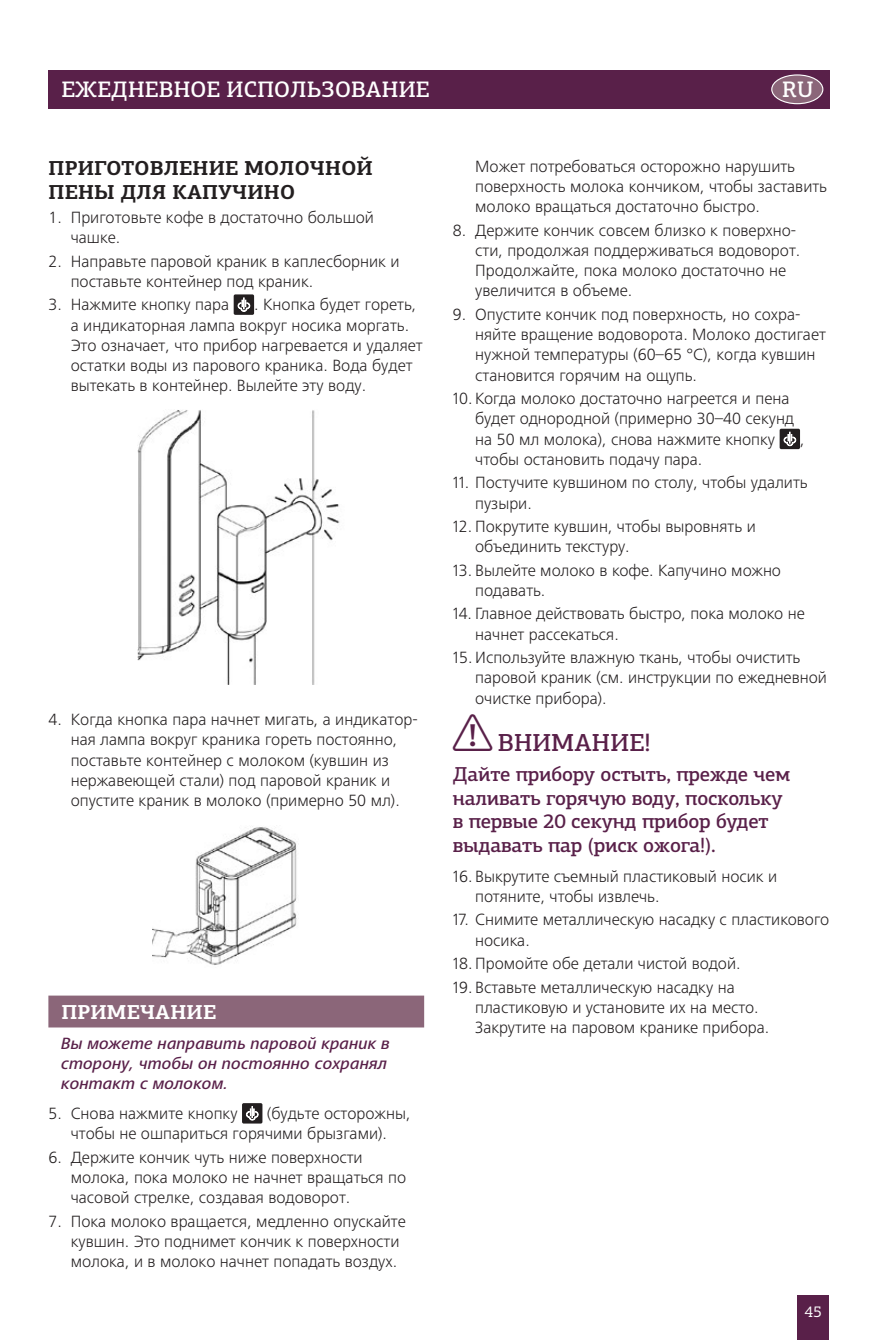
<style>
.page{position:relative;width:893px;height:1340px;background:#fff}
.page>*{position:absolute;margin:0;border:0;box-sizing:border-box;transform-origin:0 0}
.t1{font:500 24.75px "PF Centro Slab Pro";letter-spacing:.01em;color:#592049}
.t2{font:500 22.5px "PF Centro Slab Pro";letter-spacing:.01em;color:#fff}
.t3{font:500 20.25px/23.6px "PF Centro Slab Pro";letter-spacing:-.01em;color:#592049}
.t4{font:700 20.25px/24.8px "PF Centro Slab Pro";letter-spacing:.01em;color:#231f20}
.t5{font:700 20.25px "PF Centro Slab Pro";letter-spacing:.01em;color:#fff}
.t6{font:300 16.88px/20.2px "Frutiger Next LTW1 G";color:#231f20}
.t7{font:italic 500 16.88px/20.2px "Frutiger Next LTW1 G";color:#592049}
.t8{font:15.75px "PF Centro Slab Pro";color:#fff}
.s1{font-family:"Breville";font-weight:400}
</style>
<div class="page">
<div style="left:797px;top:1295px;width:32px;height:44px;background:#592049"></div>
<div style="left:48px;top:70px;width:781px;height:38px;background:#592049"></div>
<div style="left:772px;top:75px;width:51px;height:29px;background:#8b6679;border-radius:50%"></div>
<div style="left:771px;top:74px;width:52px;height:30px;border:1px solid #fff;border-radius:50%"></div>
<div style="left:48px;top:995px;width:376px;height:32px;background:#8b6679"></div>
<div style="left:234px;top:294px;width:20px;height:21px;background:#231f20;border-radius:2px"></div>
<svg style="left:238px;top:298px;width:12px;height:14px"></svg>
<img style="left:137px;top:410px;width:203px;height:274px">
<img style="left:152px;top:827px;width:145px;height:138px">
<div style="left:242px;top:1103px;width:20px;height:20px;background:#231f20;border-radius:2px"></div>
<svg style="left:246px;top:1106px;width:13px;height:14px"></svg>
<div style="left:780px;top:429px;width:20px;height:20px;background:#231f20;border-radius:2px"></div>
<svg style="left:784px;top:432px;width:12px;height:14px"></svg>
<h2 class="t2" style="left:61px;top:75px;width:370px">ЕЖЕДНЕВНОЕ ИСПОЛЬЗОВАНИЕ</h2>
<h2 class="t2" style="left:782px;top:75px;width:33px">RU</h2>
<p class="t4" style="left:49px;top:155px;width:326px">ПРИГОТОВЛЕНИЕ МОЛОЧНОЙ<br>ПЕНЫ ДЛЯ КАПУЧИНО</p>
<p class="t6" style="left:71px;top:207px;width:305px;text-indent:-22px">1. Приготовьте кофе в достаточно большой чашке.</p>
<p class="t6" style="left:71px;top:251px;width:330px;text-indent:-22px">2. Направьте паровой краник в каплесборник и поставьте контейнер под краник.</p>
<p class="t6" style="left:48px;top:294px;width:182px">3. Нажмите кнопку пара</p>
<p class="t6" style="left:71px;top:294px;width:353px;text-indent:183px">. Кнопка будет гореть, а индикаторная лампа вокруг носика моргать.<br>Это означает, что прибор нагревается и удаляет остатки воды из парового краника. Вода будет вытекать в контейнер. Вылейте эту воду.</p>
<p class="t6" style="left:48px;top:709px;width:371px;text-align:center">4. Когда кнопка пара начнет мигать, а индикатор&shy;ная лампа вокруг краника гореть постоянно, поставьте контейнер с молоком (кувшин из нержавеющей стали) под паровой краник и опустите краник в молоко (примерно 50 мл).</p>
<p class="t5" style="left:61px;top:999px;width:156px">ПРИМЕЧАНИЕ</p>
<p class="t7" style="left:61px;top:1033px;width:330px">Вы можете направить паровой краник в сторону, чтобы он постоянно сохранял контакт с молоком.</p>
<p class="t6" style="left:48px;top:1103px;width:191px">5. Снова нажмите кнопку</p>
<p class="t6" style="left:71px;top:1103px;width:341px;text-indent:196px">(будьте осторожны, чтобы не ошпариться горячими брызгами).</p>
<p class="t6" style="left:71px;top:1146px;width:337px;text-indent:-22px">6. Держите кончик чуть ниже поверхности молока, пока молоко не начнет вращаться по часовой стрелке, создавая водоворот.</p>
<p class="t6" style="left:71px;top:1210px;width:337px;text-indent:-22px">7. Пока молоко вращается, медленно опускайте кувшин. Это поднимет кончик к поверхности молока, и в молоко начнет попадать воздух.</p>
<p class="t6" style="left:475px;top:156px;width:353px">Может потребоваться осторожно нарушить поверхность молока кончиком, чтобы заставить молоко вращаться достаточно быстро.</p>
<p class="t6" style="left:475px;top:220px;width:327px;text-indent:-22px">8. Держите кончик совсем близко к поверхно&shy;сти, продолжая поддерживаться водоворот.<br>Продолжайте, пока молоко достаточно не увеличится в объеме.</p>
<p class="t6" style="left:475px;top:304px;width:352px;text-indent:-22px">9. Опустите кончик под поверхность, но сохра&shy;няйте вращение водоворота. Молоко достигает нужной температуры (60–65 °C), когда кувшин становится горячим на ощупь.</p>
<p class="t6" style="left:475px;top:388px;width:320px;text-indent:-22px">10. Когда молоко достаточно нагреется и пена будет однородной (примерно 30–40 секунд на 50 мл молока), снова нажмите кнопку</p>
<p class="t6" style="left:800px;top:429px;width:6px">,</p>
<p class="t6" style="left:475px;top:449px;width:229px">чтобы остановить подачу пара.</p>
<p class="t6" style="left:475px;top:472px;width:334px;text-indent:-22px">11. Постучите кувшином по столу, чтобы удалить пузыри.</p>
<p class="t6" style="left:475px;top:516px;width:282px;text-indent:-22px">12. Покрутите кувшин, чтобы выровнять и объединить текстуру.</p>
<p class="t6" style="left:475px;top:560px;width:307px;text-indent:-22px">13. Вылейте молоко в кофе. Капучино можно подавать.</p>
<p class="t6" style="left:475px;top:603px;width:331px;text-indent:-22px">14. Главное действовать быстро, пока молоко не начнет рассекаться.</p>
<p class="t6" style="left:475px;top:647px;width:353px;text-indent:-22px">15. Используйте влажную ткань, чтобы очистить паровой краник (см. инструкции по ежедневной очистке прибора).</p>
<h1 class="t1" style="left:453px;top:727px;width:199px"><span class="s1">W</span> ВНИМАНИЕ!</h1>
<p class="t3" style="left:453px;top:762px;width:339px">Дайте прибору остыть, прежде чем наливать горячую воду, поскольку в первые 20 секунд прибор будет выдавать пар (риск ожога!).</p>
<p class="t6" style="left:475px;top:866px;width:303px;text-indent:-22px">16. Выкрутите съемный пластиковый носик и потяните, чтобы извлечь.</p>
<p class="t6" style="left:475px;top:909px;width:356px;text-indent:-22px">17. Снимите металлическую насадку с пластикового носика.</p>
<p class="t6" style="left:453px;top:953px;width:289px">18. Промойте обе детали чистой водой.</p>
<p class="t6" style="left:475px;top:976px;width:296px;text-indent:-22px">19. Вставьте металлическую насадку на пластиковую и установите их на место.<br>Закрутите на паровом кранике прибора.</p>
<p class="t8" style="left:805px;top:1302px;width:19px">45</p>
</div>
